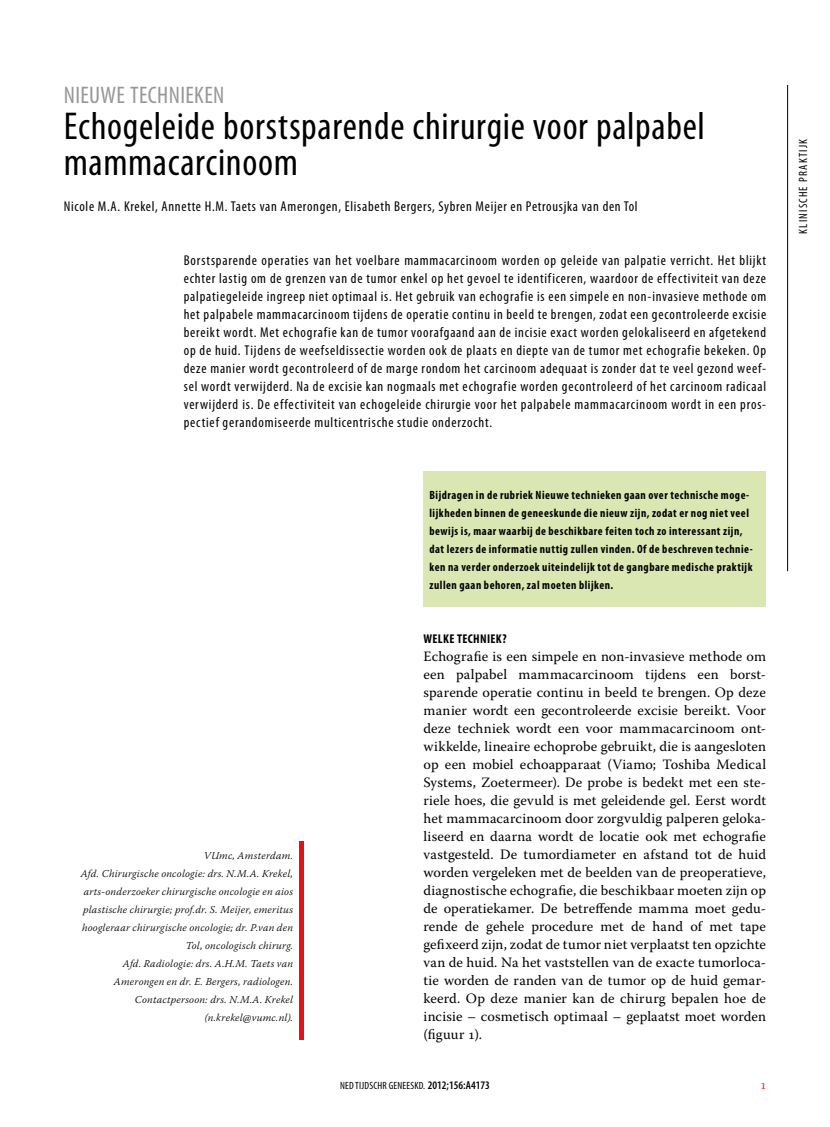
<style>
.page{position:relative;width:830px;height:1127px;background:#fff}
.page>*{position:absolute;margin:0;border:0;box-sizing:border-box;transform-origin:0 0}
.t1{font:condensed 39px/36px "Myriad Pro";letter-spacing:.015em;color:#000}
.t2{font:condensed 24px "Myriad Pro";color:#959799}
.t3{font:condensed 14.25px/18px "Myriad Pro";letter-spacing:.05em;color:#000;text-align:justify}
.t4{font:14.25px/18px "Warnock Pro";letter-spacing:.01em;color:#000;text-align:justify}
.t5{font:13.5px "Warnock Pro";color:#e6402c}
.t6{font:700 condensed 12.75px "Myriad Pro";letter-spacing:.03em;color:#000}
.t7{font:700 condensed 12px/18px "Myriad Pro";letter-spacing:.045em;color:#000}
.t8{font:condensed 12px "Myriad Pro";letter-spacing:.1em;color:#000}
.t9{font:italic 300 10.5px/18px "Warnock Pro";letter-spacing:.025em;color:#000;text-align:right}
.t10{font:condensed 10.5px "Myriad Pro";letter-spacing:.02em;color:#000}
.s1{font-weight:600;font-size:11.55px}
</style>
<div class="page">
<hr style="left:787px;top:85px;width:1px;height:486px;background:#000">
<hr style="left:299px;top:841px;width:4px;height:198px;background:#e21216">
<div style="left:423px;top:472px;width:342px;height:135px;background:#dbe7b2"></div>
<h2 class="t2" style="left:64px;top:82px;width:77px">Nieuwe technieken</h2>
<h1 class="t1" style="left:64px;top:109px;width:642px">Echogeleide borstsparende chirurgie voor palpabel mammacarcinoom</h1>
<p class="t3" style="left:64px;top:198px;width:575px">Nicole M.A. Krekel, Annette H.M. Taets van Amerongen, Elisabeth Bergers, Sybren Meijer en Petrousjka van den Tol</p>
<p class="t3" style="left:184px;top:252px;width:583px">Borstsparende operaties van het voelbare mammacarcinoom worden op geleide van palpatie verricht. Het blijkt echter lastig om de grenzen van de tumor enkel op het gevoel te identificeren, waardoor de effectiviteit van deze palpatiegeleide ingreep niet optimaal is. Het gebruik van echografie is een simpele en non-invasieve methode om het palpabele mammacarcinoom tijdens de operatie continu in beeld te brengen, zodat een gecontroleerde excisie bereikt wordt. Met echografie kan de tumor voorafgaand aan de incisie exact worden gelokaliseerd en afgetekend op de huid. Tijdens de weefseldissectie worden ook de plaats en diepte van de tumor met echografie bekeken. Op deze manier wordt gecontroleerd of de marge rondom het carcinoom adequaat is zonder dat te veel gezond weef&shy;sel wordt verwijderd. Na de excisie kan nogmaals met echografie worden gecontroleerd of het carcinoom radicaal verwijderd is. De effectiviteit van echogeleide chirurgie voor het palpabele mammacarcinoom wordt in een pros&shy;pectief gerandomiseerde multicentrische studie onderzocht.</p>
<p class="t9" style="left:81px;top:846px;width:214px">VUmc, Amsterdam.<br>Afd. Chirurgische oncologie: drs. N.M.A. Krekel, arts-onderzoeker chirurgische oncologie en aios plastische chirurgie; prof.dr. S. Meijer, emeritus hoogleraar chirurgische oncologie; dr. P.van den Tol, oncologisch chirurg.<br>Afd. Radiologie: drs. A.H.M. Taets van Amerongen en dr. E. Bergers, radiologen.<br>Contactpersoon: drs. N.M.A. Krekel (n.krekel@vumc.nl).</p>
<p class="t7" style="left:429px;top:486px;width:324px">Bijdragen in de rubriek Nieuwe technieken gaan over technische moge&shy;lijkheden binnen de geneeskunde die nieuw zijn, zodat er nog niet veel bewijs is, maar waarbij de beschikbare feiten toch zo interessant zijn, dat lezers de informatie nuttig zullen vinden. Of de beschreven technie&shy;ken na verder onderzoek uiteindelijk tot de gangbare medische praktijk zullen gaan behoren, zal moeten blijken.</p>
<p class="t6" style="left:423px;top:632px;width:85px">Welke techniek?</p>
<p class="t4" style="left:423px;top:647px;width:344px">Echografie is een simpele en non-invasieve methode om een palpabel mammacarcinoom tijdens een borst&shy;sparende operatie continu in beeld te brengen. Op deze manier wordt een gecontroleerde excisie bereikt. Voor deze techniek wordt een voor mammacarcinoom ont&shy;wikkelde, lineaire echoprobe gebruikt, die is aangesloten op een mobiel echoapparaat (Viamo; Toshiba Medical Systems, Zoetermeer). De probe is bedekt met een ste&shy;riele hoes, die gevuld is met geleidende gel. Eerst wordt het mammacarcinoom door zorgvuldig palperen geloka&shy;liseerd en daarna wordt de locatie ook met echografie vastgesteld. De tumordiameter en afstand tot de huid worden vergeleken met de beelden van de preoperatieve, diagnostische echografie, die beschikbaar moeten zijn op de operatiekamer. De betreffende mamma moet gedu&shy;rende de gehele procedure met de hand of met tape gefixeerd zijn, zodat de tumor niet verplaatst ten opzichte van de huid. Na het vaststellen van de exacte tumorloca&shy;tie worden de randen van de tumor op de huid gemar&shy;keerd. Op deze manier kan de chirurg bepalen hoe de incisie – cosmetisch optimaal – geplaatst moet worden (figuur 1).</p>
<p class="t10" style="left:340px;top:1080px;width:151px">NED TIJDSCHR GENEESKD. <span class="s1">2012;156:A4173</span></p>
<p class="t5" style="left:760px;top:1076px;width:7px">1</p>
<p class="t8" style="left:796px;top:234px;width:96px;rotate:-90deg">KLINISCHE PRAKTIJK</p>
</div>
